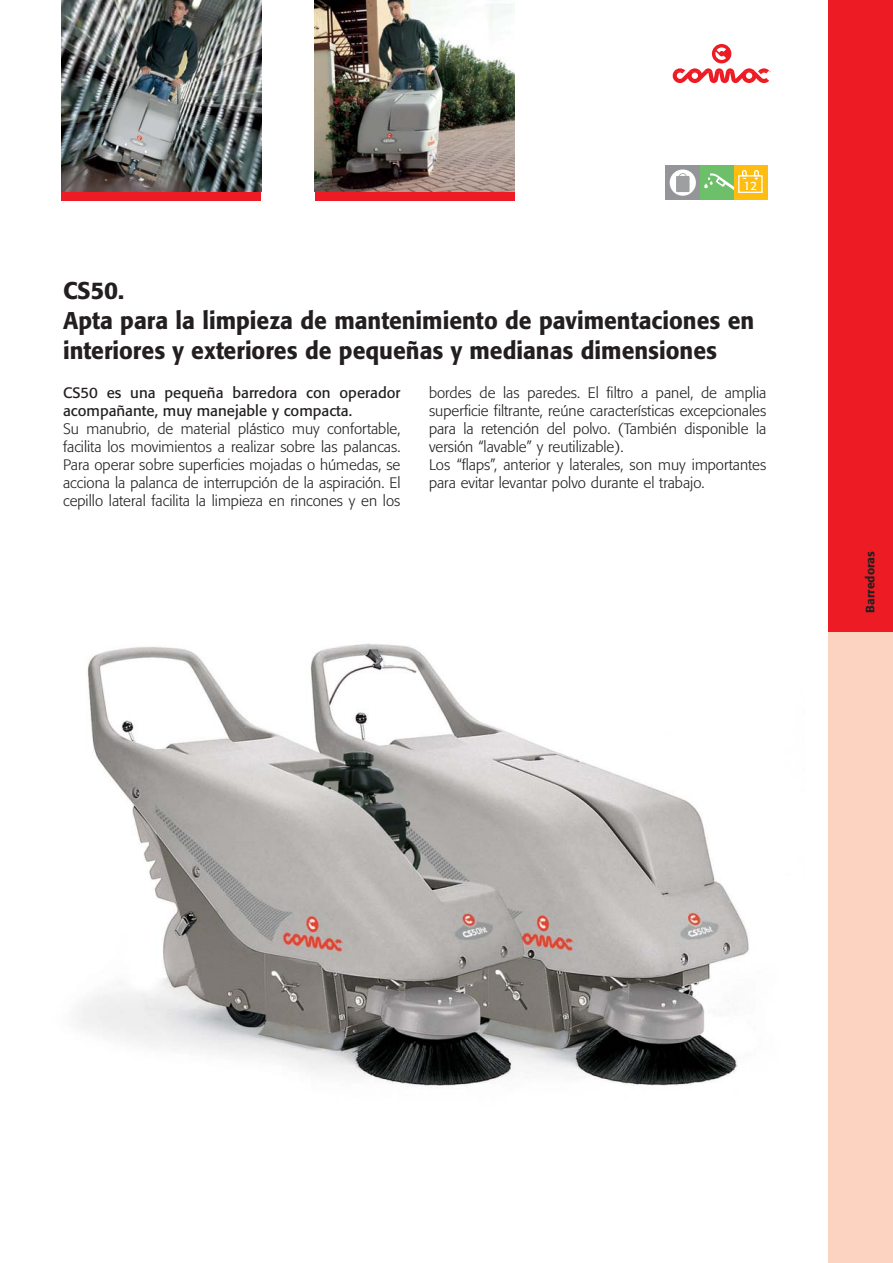
<style>
.page{position:relative;width:893px;height:1263px;background:#fff}
.page>*{position:absolute;margin:0;border:0;box-sizing:border-box;transform-origin:0 0}
.t1{font:500 24px/30.2px "Formata";color:#231f20}
.t2{font:300 15px/18px "Formata";color:#231f20;text-align:justify}
.t3{font:15px/18px "Formata";color:#231f20}
.t4{font:500 12px "Formata";color:#231f20}
.t5{font:12px "Formata";color:#fff}
</style>
<div class="page">
<div style="left:61px;top:185px;width:200px;height:15px;background:#ed1c24"></div>
<div style="left:828px;top:402px;width:64px;height:861px;background:#fcd2c1"></div>
<div style="left:828px;top:0;width:64px;height:632px;background:#ed1c24"></div>
<img style="left:61px;top:0;width:200px;height:191px">
<div style="left:314px;top:185px;width:200px;height:15px;background:#ed1c24"></div>
<img style="left:314px;top:0;width:200px;height:191px">
<img style="left:77px;top:643px;width:672px;height:445px">
<div style="left:733px;top:166px;width:34px;height:34px;background:#febd10"></div>
<div style="left:738px;top:175px;width:24px;height:18px;border:1px solid #fff"></div>
<svg style="left:741px;top:170px;width:18px;height:10px"></svg>
<div style="left:699px;top:166px;width:34px;height:34px;background:#6dc069"></div>
<svg style="left:704px;top:173px;width:29px;height:17px"></svg>
<div style="left:665px;top:166px;width:34px;height:34px;background:#939598"></div>
<svg style="left:669px;top:170px;width:27px;height:26px"></svg>
<svg style="left:676px;top:173px;width:13px;height:19px"></svg>
<svg style="left:672px;top:68px;width:98px;height:15px"></svg>
<div style="left:712px;top:44px;width:19px;height:19px;background:#ed1c24;border-radius:50%"></div>
<svg style="left:715px;top:47px;width:11px;height:13px"></svg>
<p class="t5" style="left:743px;top:180px;width:15px">12</p>
<h1 class="t1" style="left:63px;top:277px;width:692px">CS50.<br>Apta para la limpieza de mantenimiento de pavimentaciones en interiores y exteriores de pequeñas y medianas dimensiones</h1>
<p class="t3" style="left:63px;top:384px;width:339px">CS50 es una pequeña barredora con operador acompañante, muy manejable y compacta.</p>
<p class="t2" style="left:63px;top:420px;width:339px">Su manubrio, de material plástico muy confortable, facilita los movimientos a realizar sobre las palancas.<br>Para operar sobre superficies mojadas o húmedas, se acciona la palanca de interrupción de la aspiración. El cepillo lateral facilita la limpieza en rincones y en los</p>
<p class="t2" style="left:429px;top:384px;width:339px;text-align:left">bordes de las paredes. El filtro a panel, de amplia superficie filtrante, reúne características excepcionales para la retención del polvo. (También disponible la versión “lavable” y reutilizable).<br>Los “flaps”, anterior y laterales, son muy importantes para evitar levantar polvo durante el trabajo.</p>
<p class="t4" style="left:864px;top:613px;width:63px;rotate:-90deg">Barredoras</p>
</div>
